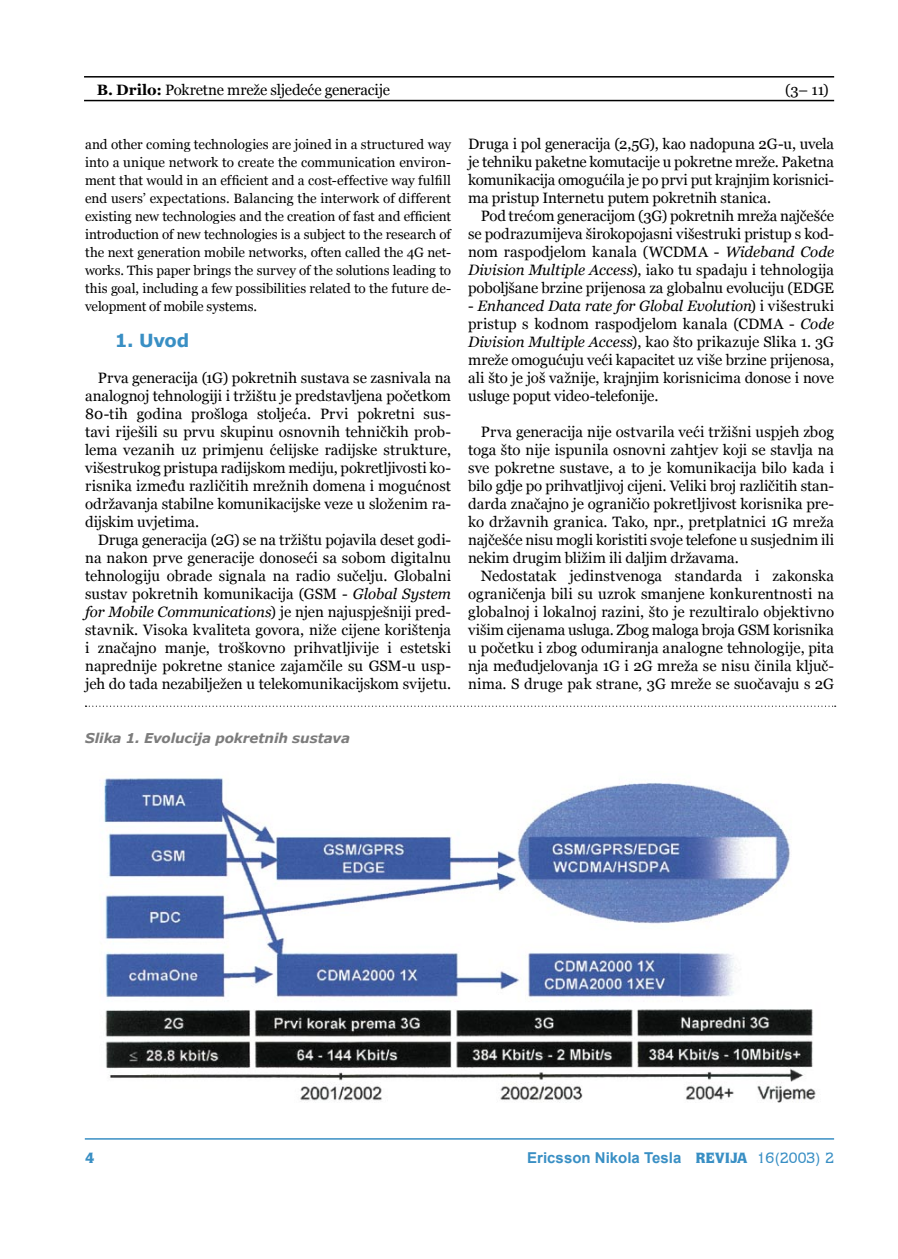
<style>
.page{position:relative;width:898px;height:1259px;background:#fff}
.page>*{position:absolute;margin:0;border:0;box-sizing:border-box;transform-origin:0 0}
.t1{font:700 18px "MS Reference Sans Serif";color:#398fc4}
.t2{font:15px/18px "MS Reference Serif";letter-spacing:-.01em;color:#000;text-align:justify}
.t3{font:700 15px "Arial";color:#398fc4}
.t4{font:900 15px "Quorum IT Cby L2";color:#398fc4}
.t5{font:13.5px/18px "MS Reference Serif";letter-spacing:-.015em;color:#000;text-align:justify}
.t6{font:italic 700 13.5px "MS Reference Sans Serif";letter-spacing:-.01em;color:#7c7c7c}
.s1{font-weight:700}
.s2{font-style:italic}
.s3{font-family:"Quorum IT Cby L2";font-weight:900}
.s4{font-family:"Quorum IT Cby L2";font-weight:500}
</style>
<div class="page">
<hr style="left:85px;top:1138px;width:748px;height:1px;background:#398fc4">
<img style="left:104px;top:778px;width:712px;height:325px">
<svg style="left:86px;top:705px;width:749px;height:2px"></svg>
<hr style="left:84px;top:76px;width:749px;height:2px;background:#000">
<hr style="left:84px;top:100px;width:749px;height:1px;background:#000">
<p class="t2" style="left:97px;top:80px;width:294px"><span class="s1">B. Drilo:</span> Pokretne mreže sljedeće generacije</p>
<p class="t2" style="left:784px;top:80px;width:45px">(3– 11)</p>
<p class="t5" style="left:85px;top:135px;width:367px">and other coming technologies are joined in a structured way into a unique network to create the communication environ&shy;ment that would in an efficient and a cost-effective way fulfill end users’ expectations. Balancing the interwork of different existing new technologies and the creation of fast and efficient introduction of new technologies is a subject to the research of the next generation mobile networks, often called the 4G net&shy;works. This paper brings the survey of the solutions leading to this goal, including a few possibilities related to the future de&shy;velopment of mobile systems.</p>
<p class="t1" style="left:115px;top:328px;width:76px">1. Uvod</p>
<p class="t2" style="left:85px;top:368px;width:367px;text-indent:13px">Prva generacija (1G) pokretnih sustava se zasnivala na analognoj tehnologiji i tržištu je predstavljena početkom 80-tih godina prošloga stoljeća. Prvi pokretni sus&shy;tavi riješili su prvu skupinu osnovnih tehničkih prob&shy;lema vezanih uz primjenu ćelijske radijske strukture, višestrukog pristupa radijskom mediju, pokretljivosti ko&shy;risnika između različitih mrežnih domena i mogućnost održavanja stabilne komunikacijske veze u složenim ra&shy;dijskim uvjetima.</p>
<p class="t2" style="left:85px;top:530px;width:367px;text-indent:13px">Druga generacija (2G) se na tržištu pojavila deset godi&shy;na nakon prve generacije donoseći sa sobom digitalnu tehnologiju obrade signala na radio sučelju. Globalni sustav pokretnih komunikacija (GSM - <span class="s2">Global System for Mobile Communications</span>) je njen najuspješniji pred&shy;stavnik. Visoka kvaliteta govora, niže cijene korištenja i značajno manje, troškovno prihvatljivije i estetski naprednije pokretne stanice zajamčile su GSM-u usp&shy;jeh do tada nezabilježen u telekomunikacijskom svijetu.</p>
<p class="t2" style="left:468px;top:134px;width:367px">Druga i pol generacija (2,5G), kao nadopuna 2G-u, uvela je tehniku paketne komutacije u pokretne mreže. Paketna komunikacija omogućila je po prvi put krajnjim korisnici&shy;ma pristup Internetu putem pokretnih stanica.</p>
<p class="t2" style="left:468px;top:206px;width:367px;text-indent:13px">Pod trećom generacijom (3G) pokretnih mreža najčešće se podrazumijeva širokopojasni višestruki pristup s kod&shy;nom raspodjelom kanala (WCDMA - <span class="s2">Wideband Code Division Multiple Access</span>), iako tu spadaju i tehnologija poboljšane brzine prijenosa za globalnu evoluciju (EDGE</p>
<p class="t2" style="left:468px;top:296px;width:367px">- <span class="s2">Enhanced Data rate for Global Evolution</span>) i višestruki pristup s kodnom raspodjelom kanala (CDMA - <span class="s2">Code Division Multiple Access</span>), kao što prikazuje Slika 1. 3G mreže omogućuju veći kapacitet uz više brzine prijenosa, ali što je još važnije, krajnjim korisnicima donose i nove usluge poput video-telefonije.</p>
<p class="t2" style="left:468px;top:422px;width:367px;text-indent:13px">Prva generacija nije ostvarila veći tržišni uspjeh zbog toga što nije ispunila osnovni zahtjev koji se stavlja na sve pokretne sustave, a to je komunikacija bilo kada i bilo gdje po prihvatljivoj cijeni. Veliki broj različitih stan&shy;darda značajno je ograničio pokretljivost korisnika pre&shy;ko državnih granica. Tako, npr., pretplatnici 1G mreža najčešće nisu mogli koristiti svoje telefone u susjednim ili nekim drugim bližim ili daljim državama.</p>
<p class="t2" style="left:468px;top:566px;width:367px;text-indent:13px">Nedostatak jedinstvenoga standarda i zakonska ograničenja bili su uzrok smanjene konkurentnosti na globalnoj i lokalnoj razini, što je rezultiralo objektivno višim cijenama usluga. Zbog maloga broja GSM korisnika u početku i zbog odumiranja analogne tehnologije, pita nja međudjelovanja 1G i 2G mreža se nisu činila ključ&shy;nima. S druge pak strane, 3G mreže se suočavaju s 2G</p>
<p class="t6" style="left:85px;top:729px;width:266px">Slika 1. Evolucija pokretnih sustava</p>
<p class="t4" style="left:85px;top:1148px;width:11px">4</p>
<p class="t3" style="left:527px;top:1147px;width:308px">Ericsson Nikola Tesla <span class="s3">REVIJA</span> <span class="s4">16(2003) 2</span></p>
</div>
